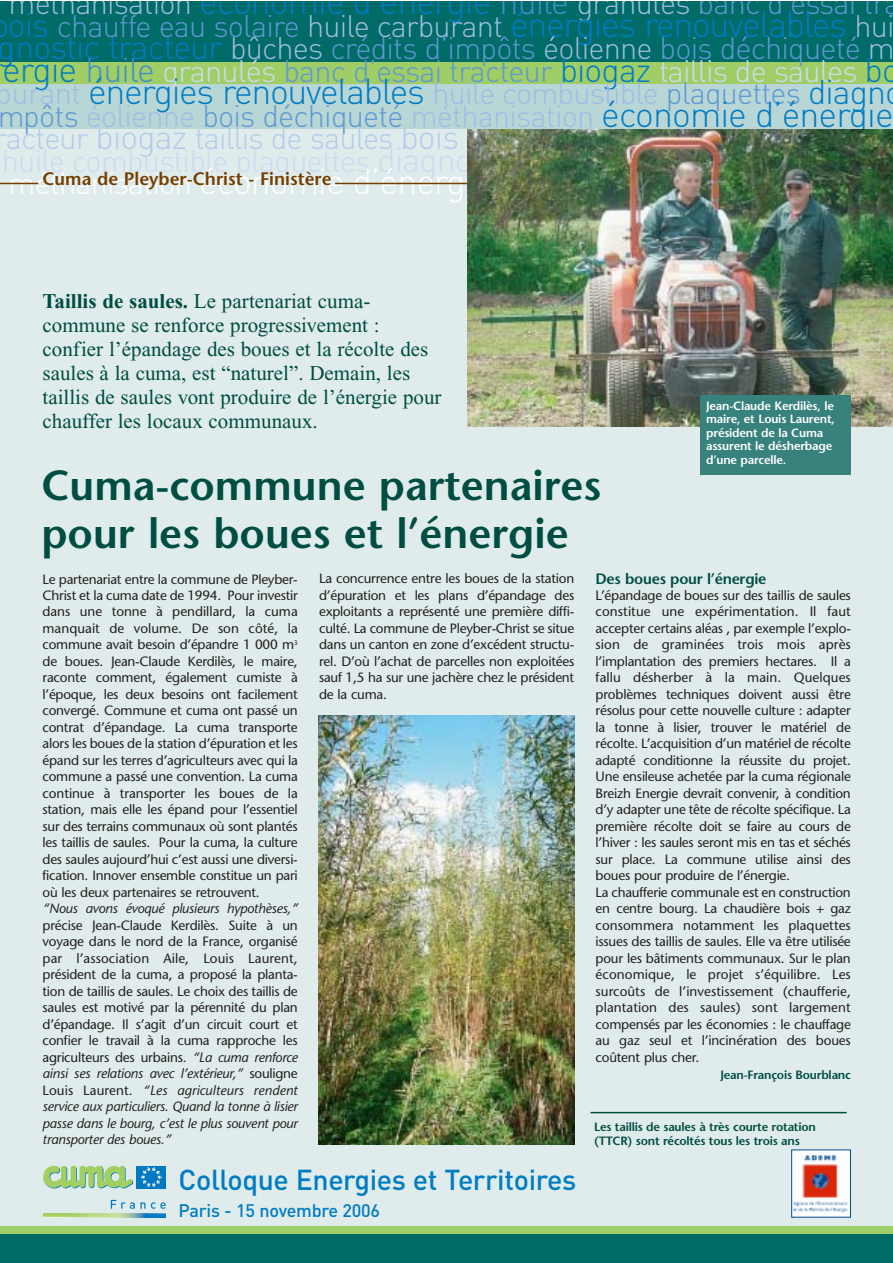
<style>
.page{position:relative;width:893px;height:1263px;background:#fff}
.page>*{position:absolute;margin:0;border:0;box-sizing:border-box;transform-origin:0 0}
.t1{font:600 42px/48px "Stone Sans";color:#004d42}
.t2{font:300 35.7px "DIN";letter-spacing:-.035em;color:#007cc3}
.t3{font:300 30.75px/22.5px "DIN";letter-spacing:-.025em;color:#5e98d2}
.t4{font:300 30.75px "DIN";letter-spacing:-.025em;color:#9fbde4}
.t5{font:500 28.5px "DIN";letter-spacing:-.015em;color:#007cc3}
.t6{font:21px/24px "Times New Roman";color:#004d42}
.t7{font:600 18px "Stone Sans";color:#753e00}
.t8{font:500 18px "DIN";letter-spacing:-.015em;color:#007cc3}
.t9{font:600 15px "Stone Sans";letter-spacing:-.015em;color:#004d42}
.t10{font:13.5px/16.5px "Stone Sans";letter-spacing:-.015em;color:#231f1f;text-align:justify}
.t11{font:italic 13.5px "Stone Sans";letter-spacing:-.015em;color:#231f1f}
.t12{font:600 12px/13.5px "Stone Sans";letter-spacing:-.015em;color:#fff}
.t13{font:600 12px/13.5px "Stone Sans";letter-spacing:-.015em;color:#004d42}
.s1{font-size:35.7px;color:#007cc3}
.s2{font-size:33.9px;color:#438ecc}
.s3{color:#5e98d2}
.s4{font-size:33.9px}
.s5{font-size:30.75px;color:#5e98d2}
.s6{font-size:30.75px;color:#9fbde4}
.s7{font-size:33.9px;color:#007cc3}
.s8{color:#9fbde4}
.s9{color:#cddbf0}
.s10{color:#b6cbea}
.s11{font-size:33.9px;color:#b6cbea}
.s12{font-weight:700}
.s13{font-style:italic}
</style>
<div class="page">
<div style="left:0;top:30px;width:892px;height:1233px;background:#dfeceb"></div>
<div style="left:0;top:30px;width:892px;height:99px;background:#b9d6d6"></div>
<div style="left:0;top:30px;width:892px;height:54px;background:#9fce67"></div>
<div style="left:0;top:1226px;width:892px;height:12px;background:#9fce67"></div>
<div style="left:0;top:2px;width:892px;height:60px;background:#006b67"></div>
<div style="left:0;top:1235px;width:892px;height:28px;background:#006b67"></div>
<hr style="left:0;top:183px;width:38px;height:1px;background:#753e00">
<hr style="left:335px;top:183px;width:557px;height:1px;background:#753e00">
<img style="left:468px;top:129px;width:424px;height:298px">
<img style="left:318px;top:715px;width:256px;height:429px">
<svg style="left:43px;top:1165px;width:91px;height:24px"></svg>
<div style="left:137px;top:1166px;width:29px;height:22px;background:#0079c1"></div>
<svg style="left:141px;top:1167px;width:21px;height:20px"></svg>
<img style="left:43px;top:1214px;width:123px;height:3px">
<svg style="left:111px;top:1200px;width:34px;height:9px"></svg>
<svg style="left:151px;top:1202px;width:15px;height:7px"></svg>
<img style="left:793px;top:1152px;width:55px;height:64px">
<div style="left:700px;top:395px;width:150px;height:79px;background:#37827c"></div>
<hr style="left:590px;top:1112px;width:256px;height:1px;background:#004d42">
<h3 class="t4" style="left:8px;top:-7px;width:893px">méthanisation <span class="s1">économie d énergie</span> <span class="s2">huile</span> granulés <span class="s3">banc d essai tra</span></h3>
<h2 class="t2" style="left:8px;top:12px;width:888px"><span class="s4">ois</span> <span class="s5">chauffe eau solaire</span> <span class="s6">huile carburant</span> énergies renouvelables <span class="s6">hui</span></h2>
<p class="t3" style="left:-6px;top:41px;width:907px"><span class="s7">gnostic tracteur</span> <span class="s8">bûches</span> crédits d’impôts <span class="s8">éolienne</span> bois déchiqueté <span class="s8">m </span><span class="s1">ergie</span> <span class="s2">huile</span> <span class="s9">granulés</span> banc d’essai tracteur <span class="s7">biogaz</span> <span class="s9">taillis de saules</span> <span class="s7">bo </span><span class="s8">burant</span> <span class="s1">énergies renouvelables</span> <span class="s8">huile combustible</span> plaquettes <span class="s7">diagn </span>mpôts <span class="s8">éolienne</span> bois déchiqueté <span class="s8">méthanisation</span> <span class="s1">économie d’énergie </span><span class="s10">racteur</span> <span class="s11">biogaz</span> <span class="s10">taillis de saules</span> <span class="s11">bois</span> <span class="s10">chauffe eau solaire huile carbura</span></p>
<h3 class="t7" style="left:43px;top:172px;width:290px">Cuma de Pleyber-Christ - Finistère</h3>
<p class="t6" style="left:43px;top:291px;width:400px"><span class="s12">Taillis de saules.</span> Le partenariat cuma&shy;commune se renforce progressivement : confier l’épandage des boues et la récolte des saules à la cuma, est “naturel”. Demain, les taillis de saules vont produire de l’énergie pour chauffer les locaux communaux.</p>
<h1 class="t1" style="left:41px;top:466px;width:561px">Cuma-commune partenaires pour les boues et l’énergie</h1>
<p class="t12" style="left:706px;top:400px;width:130px">Jean-Claude Kerdilès, le maire, et Louis Laurent, président de la Cuma assurent le désherbage d’une parcelle.</p>
<p class="t10" style="left:43px;top:572px;width:257px">Le partenariat entre la commune de Pleyber-Christ et la cuma date de 1994. Pour investir dans une tonne à pendillard, la cuma manquait de volume. De son côté, la commune avait besoin d’épandre 1 000 m<sup>3 </sup>de boues. Jean-Claude Kerdilès, le maire, raconte comment, également cumiste à l’époque, les deux besoins ont facilement convergé. Commune et cuma ont passé un contrat d’épandage. La cuma transporte alors les boues de la station d’épuration et les épand sur les terres d’agriculteurs avec qui la commune a passé une convention. La cuma continue à transporter les boues de la station, mais elle les épand pour l’essentiel sur des terrains communaux où sont plantés les taillis de saules. Pour la cuma, la culture des saules aujourd’hui c’est aussi une diversi&shy;fication. Innover ensemble constitue un pari où les deux partenaires se retrouvent.</p>
<p class="t11" style="left:43px;top:904px;width:257px">“Nous avons évoqué plusieurs hypothèses,”</p>
<p class="t10" style="left:43px;top:918px;width:257px">précise Jean-Claude Kerdilès. Suite à un voyage dans le nord de la France, organisé par l’association Aile, Louis Laurent, président de la cuma, a proposé la planta&shy;tion de taillis de saules. Le choix des taillis de saules est motivé par la pérennité du plan d’épandage. Il s’agit d’un circuit court et confier le travail à la cuma rapproche les agriculteurs des urbains. <span class="s13">“La cuma renforce ainsi ses relations avec l’extérieur,”</span> souligne Louis Laurent. <span class="s13">“Les agriculteurs rendent service aux particuliers. Quand la tonne à lisier passe dans le bourg, c’est le plus souvent pour transporter des boues.”</span></p>
<p class="t10" style="left:319px;top:572px;width:257px">La concurrence entre les boues de la station d’épuration et les plans d’épandage des exploitants a représenté une première diffi&shy;culté. La commune de Pleyber-Christ se situe dans un canton en zone d’excédent structu&shy;rel. D’où l’achat de parcelles non exploitées sauf 1,5 ha sur une jachère chez le président de la cuma.</p>
<p class="t9" style="left:595px;top:572px;width:172px">Des boues pour l’énergie</p>
<p class="t10" style="left:595px;top:588px;width:257px;text-align:left">L’épandage de boues sur des taillis de saules constitue une expérimentation. Il faut accepter certains aléas , par exemple l’explo&shy;sion de graminées trois mois après l’implantation des premiers hectares. Il a fallu désherber à la main. Quelques problèmes techniques doivent aussi être résolus pour cette nouvelle culture : adapter la tonne à lisier, trouver le matériel de récolte. L’acquisition d’un matériel de récolte adapté conditionne la réussite du projet.<br>Une ensileuse achetée par la cuma régionale Breizh Energie devrait convenir, à condition d’y adapter une tête de récolte spécifique. La première récolte doit se faire au cours de l’hiver : les saules seront mis en tas et séchés sur place. La commune utilise ainsi des boues pour produire de l’énergie.<br>La chaufferie communale est en construction en centre bourg. La chaudière bois + gaz consommera notamment les plaquettes issues des taillis de saules. Elle va être utilisée pour les bâtiments communaux. Sur le plan économique, le projet s’équilibre. Les surcoûts de l’investissement (chaufferie, plantation des saules) sont largement compensés par les économies : le chauffage au gaz seul et l’incinération des boues coûtent plus cher.</p>
<p class="t13" style="left:720px;top:1069px;width:132px">Jean-François Bourblanc</p>
<p class="t13" style="left:594px;top:1122px;width:223px">Les taillis de saules à très courte rotation (TTCR) sont récoltés tous les trois ans</p>
<h3 class="t5" style="left:179px;top:1170px;width:399px">Colloque Energies et Territoires</h3>
<h3 class="t8" style="left:179px;top:1204px;width:203px">Paris - 15 novembre 2006</h3>
</div>
